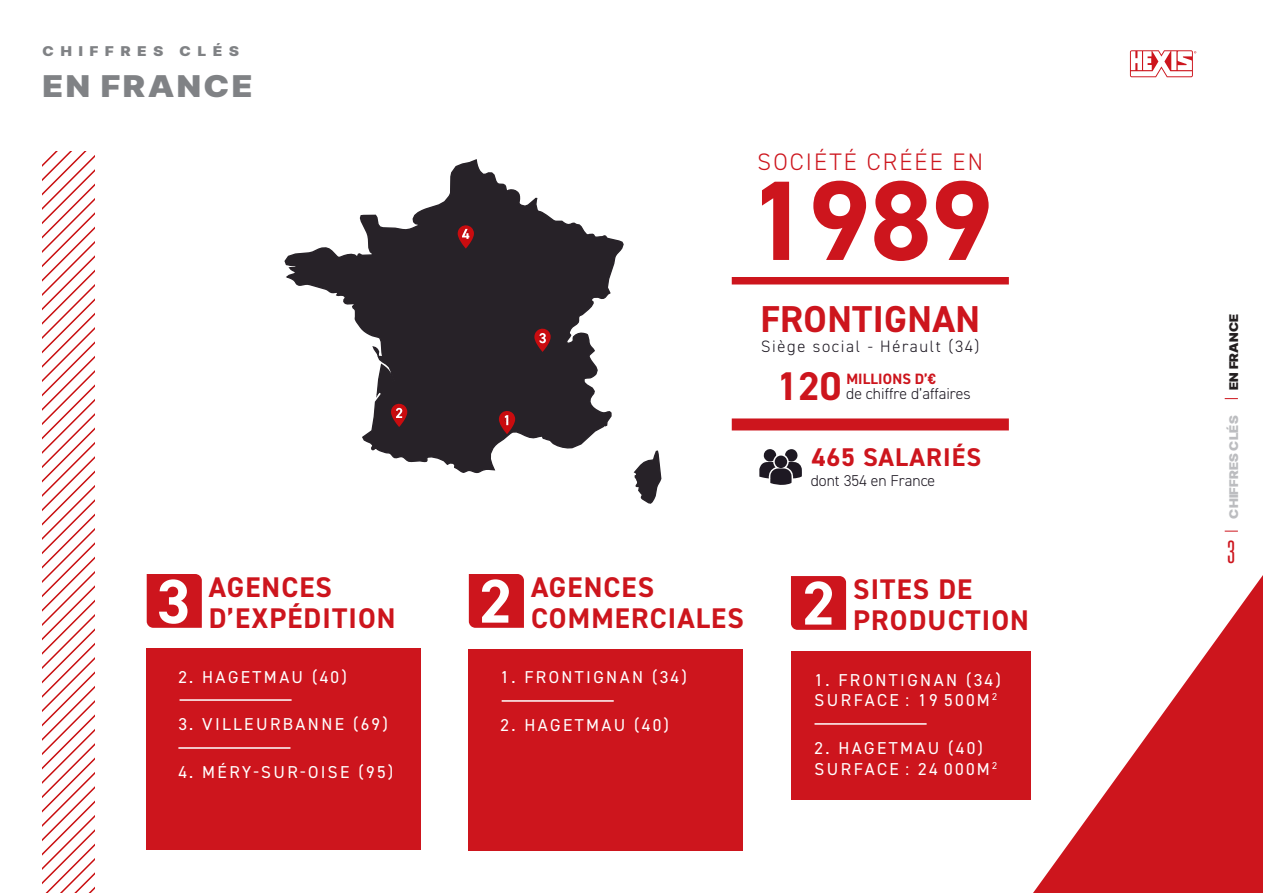
<style>
.page{position:relative;width:1263px;height:893px;background:#fff}
.page>*{position:absolute;margin:0;border:0;box-sizing:border-box;transform-origin:0 0}
.t1{font:700 113.4px "DIN2014";color:#cd151d}
.t2{font:700 40.2px "DIN2014";color:#cd151d}
.t3{font:700 37.5px "DIN2014";letter-spacing:.01em;color:#cd151d}
.t4{font:900 30px "Inter Tight";letter-spacing:.09em;color:#808285;scale:1.13 1}
.t5{font:30px "Heading Now 24";color:#cd151d}
.t6{font:700 28.5px/30.5px "DIN2014";letter-spacing:.04em;color:#cd151d}
.t7{font:700 25.65px "DIN2014";letter-spacing:.04em;color:#cd151d}
.t8{font:300 23.85px "DIN2014";letter-spacing:.09em;color:#cd151d}
.t9{font:17.25px/20.7px "DIN2014";letter-spacing:.14em;color:#fff}
.t10{font:300 16.5px "DIN2014";letter-spacing:.1em;color:#1e1923}
.t11{font:300 15.75px "DIN2014";color:#1e1923}
.t12{font:700 15px "DIN2014";letter-spacing:.01em;color:#cd151d}
.t13{font:900 13.5px "Inter Tight";letter-spacing:.455em;color:#808285;scale:1.13 1}
.t14{font:900 12px "Inter Tight";letter-spacing:.015em;color:#bcbdc0;scale:1.13 1}
.t15{font:900 12px "Inter Tight";letter-spacing:.015em;color:#231f20;scale:1.13 1}
</style>
<div class="page">
<div style="left:732px;top:418px;width:277px;height:12px;background:#cd151d"></div>
<div style="left:732px;top:277px;width:277px;height:7px;background:#cd151d"></div>
<svg style="left:759px;top:449px;width:43px;height:36px"></svg>
<div style="left:469px;top:649px;width:274px;height:201px;background:#cd151d"></div>
<hr style="left:502px;top:700px;width:112px;height:2px;background:#fff">
<svg style="left:791px;top:576px;width:55px;height:54px"></svg>
<svg style="left:284px;top:159px;width:378px;height:345px"></svg>
<svg style="left:499px;top:410px;width:16px;height:24px"></svg>
<svg style="left:391px;top:403px;width:16px;height:24px"></svg>
<svg style="left:534px;top:328px;width:17px;height:24px"></svg>
<svg style="left:458px;top:224px;width:16px;height:25px"></svg>
<svg style="left:43px;top:151px;width:52px;height:742px"></svg>
<svg style="left:469px;top:574px;width:55px;height:54px"></svg>
<div style="left:147px;top:648px;width:274px;height:201px;background:#cd151d"></div>
<hr style="left:180px;top:699px;width:112px;height:2px;background:#fff">
<hr style="left:178px;top:747px;width:112px;height:2px;background:#fff">
<svg style="left:147px;top:574px;width:55px;height:54px"></svg>
<svg style="left:1024px;top:575px;width:239px;height:318px"></svg>
<svg style="left:1225px;top:531px;width:13px;height:1px"></svg>
<svg style="left:1225px;top:398px;width:13px;height:1px"></svg>
<div style="left:791px;top:651px;width:239px;height:148px;background:#cd151d"></div>
<hr style="left:814px;top:723px;width:112px;height:2px;background:#fff">
<svg style="left:1129px;top:50px;width:67px;height:28px"></svg>
<p class="t13" style="left:43px;top:40px;width:175px">CHIFFRES CLÉS</p>
<p class="t4" style="left:43px;top:63px;width:187px">EN FRANCE</p>
<p class="t6" style="left:209px;top:572px;width:188px">AGENCES<br>D’EXPÉDITION</p>
<p class="t9" style="left:178px;top:666px;width:170px">2. HAGETMAU (40)</p>
<p class="t9" style="left:178px;top:714px;width:211px">3. VILLEURBANNE (69)</p>
<p class="t9" style="left:178px;top:762px;width:216px">4. MÉRY-SUR-OISE (95)</p>
<p class="t8" style="left:758px;top:147px;width:227px">SOCIÉTÉ CRÉÉE EN</p>
<p class="t1" style="left:748px;top:145px;width:246px">1989</p>
<p class="t3" style="left:760px;top:294px;width:221px">FRONTIGNAN</p>
<p class="t2" style="left:776px;top:359px;width:67px">120</p>
<p class="t10" style="left:761px;top:337px;width:220px">Siège social - Hérault (34)</p>
<p class="t12" style="left:846px;top:369px;width:91px">MILLIONS D’€</p>
<p class="t11" style="left:846px;top:384px;width:126px">de chiffre d’affaires</p>
<p class="t7" style="left:812px;top:440px;width:171px">465 SALARIÉS</p>
<p class="t11" style="left:811px;top:471px;width:126px">dont 354 en France</p>
<p class="t6" style="left:531px;top:572px;width:214px">AGENCES<br>COMMERCIALES</p>
<p class="t6" style="left:853px;top:574px;width:177px">SITES DE<br>PRODUCTION</p>
<p class="t9" style="left:500px;top:667px;width:188px">1. FRONTIGNAN (34)</p>
<p class="t9" style="left:500px;top:715px;width:170px">2. HAGETMAU (40)</p>
<p class="t9" style="left:814px;top:669px;width:188px">1. FRONTIGNAN (34)<br>SURFACE : 19 500M<sup>2</sup></p>
<p class="t9" style="left:814px;top:737px;width:184px">2. HAGETMAU (40)<br>SURFACE : 24 000M<sup>2</sup></p>
<p class="t15" style="left:1224px;top:390px;width:68px;rotate:-90deg">EN FRANCE</p>
<p class="t14" style="left:1224px;top:519px;width:93px;rotate:-90deg">CHIFFRES CLÉS</p>
<h3 class="t5" style="left:1227px;top:531px;width:9px">3</h3>
</div>
